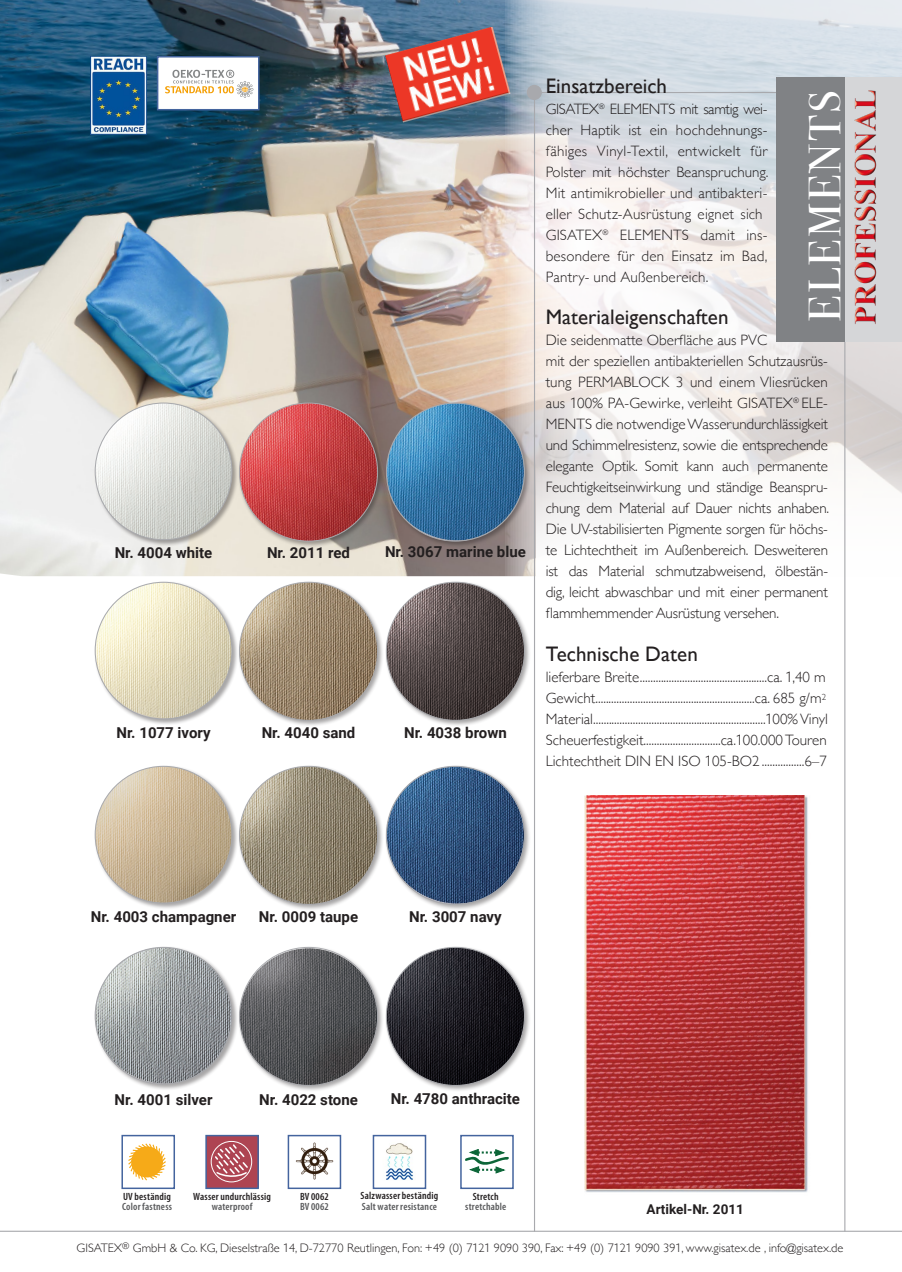
<style>
.page{position:relative;width:902px;height:1272px;background:#fff}
.page>*{position:absolute;margin:0;border:0;box-sizing:border-box;transform-origin:0 0}
.t1{font:45px "Bodoni Svty Two OSITCTT";letter-spacing:.05em;color:#fff}
.t2{font:21px "Gill Sans";color:#231f20}
.t3{font:300 15px/21px "Gill Sans";color:#231f20}
.t4{font:700 15px "Roboto";color:#231f20}
.t5{font:700 13.5px "Roboto";color:#231f20}
.t6{font:300 12.3px "Gill Sans";color:#231f20}
.t7{font:600 condensed 10.5px "Myriad Pro";letter-spacing:.02em;color:#231f20}
.t8{font:600 condensed 10.5px "Myriad Pro";letter-spacing:.02em;color:#57585a}
.s1{font-family:"Roboto Condensed";font-size:14.55px}
.s2{font-family:"Roboto Condensed";font-size:12px}
</style>
<div class="page">
<img style="left:0;top:0;width:505px;height:576px">
<svg style="left:505px;top:0;width:396px;height:577px"></svg>
<div style="left:536px;top:457px;width:365px;height:135px;background:#fff"></div>
<hr style="left:530px;top:92px;width:278px;height:1px;background:#a8a9ad">
<div style="left:526px;top:85px;width:16px;height:15px;background:#a8a9ad;border-radius:50%"></div>
<hr style="left:844px;top:290px;width:1px;height:941px;background:#a8a9ad">
<div style="left:775px;top:77px;width:70px;height:265px;background:#808285"></div>
<img style="left:385px;top:27px;width:125px;height:95px">
<div style="left:94px;top:581px;width:144px;height:144px;background:#231f20;opacity:.4"></div>
<img style="left:95px;top:582px;width:137px;height:137px;border-radius:68px">
<div style="left:384px;top:580px;width:147px;height:147px;background:#231f20;opacity:.4"></div>
<img style="left:386px;top:582px;width:138px;height:138px;border-radius:69px">
<div style="left:238px;top:580px;width:146px;height:147px;background:#231f20;opacity:.4"></div>
<img style="left:239px;top:582px;width:138px;height:138px;border-radius:69px">
<div style="left:94px;top:765px;width:144px;height:144px;background:#231f20;opacity:.4"></div>
<img style="left:95px;top:766px;width:137px;height:137px;border-radius:68px">
<div style="left:384px;top:764px;width:147px;height:147px;background:#231f20;opacity:.4"></div>
<div style="left:386px;top:766px;width:138px;height:138px;background:#231f20;opacity:.4"></div>
<img style="left:386px;top:766px;width:138px;height:138px;border-radius:69px">
<div style="left:238px;top:764px;width:146px;height:147px;background:#231f20;opacity:.4"></div>
<img style="left:239px;top:766px;width:138px;height:138px;border-radius:69px">
<div style="left:94px;top:946px;width:144px;height:144px;background:#231f20;opacity:.4"></div>
<div style="left:95px;top:947px;width:137px;height:137px;background:#231f20;opacity:.4"></div>
<img style="left:95px;top:947px;width:137px;height:137px;border-radius:68px">
<div style="left:384px;top:945px;width:147px;height:147px;background:#231f20;opacity:.4"></div>
<img style="left:386px;top:947px;width:138px;height:138px;border-radius:69px">
<div style="left:238px;top:945px;width:146px;height:147px;background:#231f20;opacity:.4"></div>
<img style="left:239px;top:948px;width:138px;height:137px">
<div style="left:94px;top:402px;width:144px;height:144px;background:#231f20;opacity:.4"></div>
<img style="left:95px;top:403px;width:137px;height:136px;border-radius:68px">
<div style="left:384px;top:401px;width:147px;height:147px;background:#231f20;opacity:.4"></div>
<div style="left:386px;top:403px;width:138px;height:138px;background:#231f20;opacity:.4"></div>
<img style="left:386px;top:403px;width:138px;height:138px;border-radius:69px">
<div style="left:238px;top:401px;width:146px;height:147px;background:#231f20;opacity:.4"></div>
<img style="left:239px;top:403px;width:138px;height:138px;border-radius:69px">
<div style="left:845px;top:77px;width:56px;height:265px;background:#d5d6d8"></div>
<img style="left:854px;top:90px;width:23px;height:234px">
<hr style="left:0;top:1230px;width:901px;height:1px;background:#a8a9ad">
<img style="left:386px;top:1143px;width:27px;height:37px">
<div style="left:372px;top:1134px;width:54px;height:54px;border:2px solid #44649e"></div>
<svg style="left:465px;top:1149px;width:43px;height:24px"></svg>
<div style="left:460px;top:1134px;width:53px;height:54px;border:2px solid #44649e"></div>
<svg style="left:208px;top:1137px;width:48px;height:48px;background:#b95e6a"></svg>
<div style="left:211px;top:1141px;width:41px;height:41px;border:1px solid #fff;border-radius:50%"></div>
<div style="left:205px;top:1134px;width:54px;height:54px;border:2px solid #44649e"></div>
<div style="left:121px;top:1134px;width:54px;height:54px;background:#fff;border:2px solid #44649e"></div>
<svg style="left:128px;top:1143px;width:38px;height:38px"></svg>
<img style="left:295px;top:1142px;width:39px;height:38px">
<div style="left:287px;top:1134px;width:54px;height:54px;border:2px solid #44649e"></div>
<img style="left:91px;top:56px;width:56px;height:79px">
<div style="left:157px;top:56px;width:102px;height:54px;background:#fff;border:2px solid #44649e"></div>
<img style="left:165px;top:69px;width:89px;height:29px">
<hr style="left:534px;top:91px;width:1px;height:1140px;background:#a8a9ad">
<img style="left:584px;top:795px;width:224px;height:398px">
<p class="t4" style="left:115px;top:542px;width:99px">Nr. 4004 white</p>
<p class="t4" style="left:267px;top:542px;width:84px">Nr. 2011 red</p>
<p class="t4" style="left:385px;top:541px;width:142px">Nr. 3067 marine blue</p>
<p class="t4" style="left:116px;top:722px;width:96px">Nr. 1077 ivory</p>
<p class="t4" style="left:262px;top:722px;width:95px">Nr. 4040 sand</p>
<p class="t4" style="left:404px;top:721px;width:104px">Nr. 4038 brown</p>
<h2 class="t2" style="left:545px;top:74px;width:123px">Einsatzbereich</h2>
<p class="t3" style="left:545px;top:98px;width:224px">GISATEX<sup>®</sup> ELEMENTS mit samtig wei&shy;cher Haptik ist ein hochdehnungs&shy;fähi-ges Vinyl-Textil, entwickelt für Polster mit höchster Beanspruchung.<br>Mit antimikrobieller und antibakteri&shy;eller Schutz-Ausrüstung eignet sich GISATEX<sup>®</sup> ELEMENTS damit ins&shy;besondere für den Einsatz im Bad, Pantry- und Außenbereich.</p>
<h2 class="t2" style="left:545px;top:305px;width:184px">Materialeigenschaften</h2>
<p class="t3" style="left:545px;top:329px;width:285px">Die seidenmatte Oberfläche aus PVC<br>mit der speziellen antibakteriellen Schutzausrüs&shy;tung PERMABLOCK 3 und einem Vliesrücken aus <span class="s1">1</span>00% PA-Gewirke, verleiht GISATEX<sup>®</sup> ELE-MENTS die notwendigeWasserundurchlässigkeit und Schimmelresistenz, sowie die entsprechende elegante Optik. Somit kann auch permanente Feuchtigkeitseinwirkung und ständige Beanspru&shy;chung dem Material auf -Dauer nichts anhaben.<br>Die UV-stabilisierten Pigmente sorgen für höchs&shy;te Lichtechtheit im Außenbereich. Desweiteren ist das Material schmutzabweisend, ölbestän&shy;dig, leicht abwaschbar und mit einer permanent flammhemmender Ausrüstung versehen.</p>
<h2 class="t2" style="left:545px;top:641px;width:153px">Technische Daten</h2>
<p class="t3" style="left:545px;top:665px;width:284px">lieferbare Breite................................................ca. <span class="s1">1</span>,40 m Gewicht............................................................ca. 685 g/m<sup>2<br></sup>Material.................................................................<span class="s1">1</span>00%Vinyl Scheuerfestigkeit.............................ca.<span class="s1">1</span>00.000 Touren Lichtechtheit DIN EN ISO <span class="s1">1</span>05-BO2 ................6–7</p>
<h1 class="t1" style="left:798px;top:321px;width:233px;rotate:-90deg">ELEMENTS</h1>
<p class="t4" style="left:91px;top:905px;width:147px">Nr. 4003 champagner</p>
<p class="t4" style="left:259px;top:905px;width:101px">Nr. 0009 taupe</p>
<p class="t4" style="left:409px;top:905px;width:94px">Nr. 3007 navy</p>
<p class="t4" style="left:115px;top:1088px;width:99px">Nr. 4001 silver</p>
<p class="t4" style="left:259px;top:1088px;width:100px">Nr. 4022 stone</p>
<p class="t4" style="left:391px;top:1088px;width:131px">Nr. 4780 anthracite</p>
<p class="t7" style="left:123px;top:1189px;width:49px">UV beständig</p>
<p class="t8" style="left:122px;top:1200px;width:51px">Color fastness</p>
<p class="t7" style="left:193px;top:1189px;width:79px">Wasser undurchlässig</p>
<p class="t8" style="left:212px;top:1200px;width:42px">waterproof</p>
<p class="t7" style="left:360px;top:1189px;width:79px">Salzwasser beständig</p>
<p class="t8" style="left:362px;top:1199px;width:76px">Salt water resistance</p>
<p class="t7" style="left:473px;top:1189px;width:27px">Stretch</p>
<p class="t8" style="left:465px;top:1200px;width:43px">stretchable</p>
<p class="t7" style="left:300px;top:1189px;width:30px">BV 0062</p>
<p class="t8" style="left:300px;top:1200px;width:30px">BV 0062</p>
<p class="t5" style="left:646px;top:1199px;width:99px">Artikel-Nr. 2011</p>
<p class="t6" style="left:77px;top:1237px;width:768px">GISATEX<sup>®</sup> GmbH &amp; Co. KG, Dieselstraße <span class="s2">1</span>4, D-72770 Reutlingen, Fon: +49 (0) 7<span class="s2">1</span>2<span class="s2">1</span> 9090 390, Fax: +49 (0) 7<span class="s2">1</span>2<span class="s2">1</span> 9090 39<span class="s2">1</span>, www.gisatex.de , info@gisatex.de</p>
</div>
